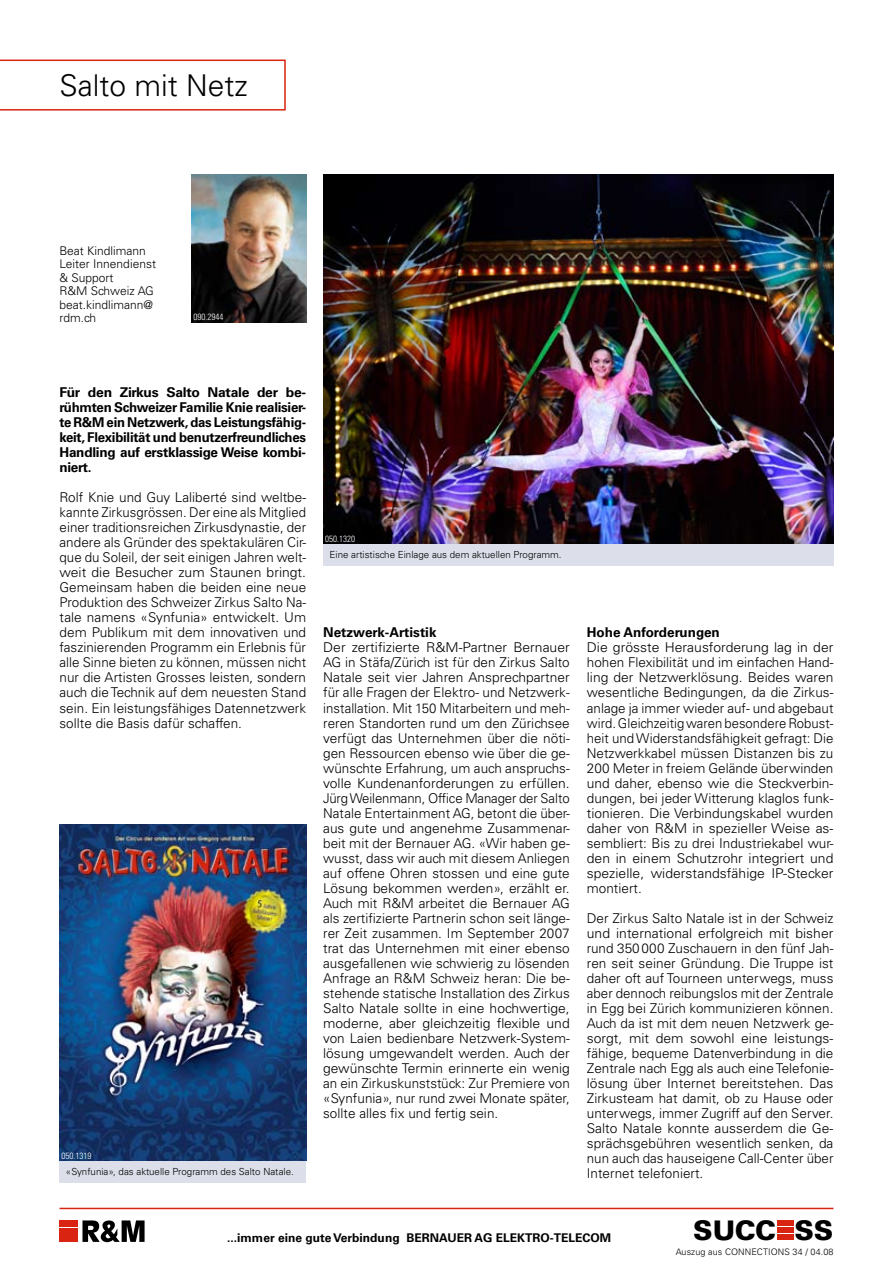
<style>
.page{position:relative;width:893px;height:1263px;background:#fff}
.page>*{position:absolute;margin:0;border:0;box-sizing:border-box;transform-origin:0 0}
.t1{font:300 30px "Univers LT Std";color:#000}
.t2{font:900 27px "Univers LT Std";letter-spacing:-.01em;color:#000}
.t3{font:300 13.5px/15px "Univers LT Std";color:#000;text-align:justify}
.t4{font:700 13.5px/15px "Univers LT Std";letter-spacing:-.02em;color:#000;text-align:justify}
.t5{font:700 13.5px "Univers LT Std";color:#000}
.t6{font:300 12px/13.5px "Univers LT Std";color:#000}
.t7{font:700 12px "Univers LT Std";color:#000}
.t8{font:300 9.75px "Univers LT Std";color:#000}
.t9{font:300 9px "Univers LT Std";letter-spacing:.01em;color:#000}
.t10{font:300 condensed 9px "Univers LT Std";color:#fff}
</style>
<div class="page">
<img style="left:191px;top:174px;width:115px;height:148px">
<img style="left:323px;top:174px;width:510px;height:370px">
<div style="left:323px;top:544px;width:510px;height:22px;background:#dcdfe9"></div>
<img style="left:60px;top:825px;width:246px;height:336px">
<div style="left:60px;top:1161px;width:246px;height:21px;background:#dcdfe9"></div>
<svg style="left:0;top:60px;width:286px;height:51px"></svg>
<div style="left:60px;top:1228px;width:18px;height:6px;background:#d82411"></div>
<div style="left:60px;top:1220px;width:18px;height:6px;background:#d82411"></div>
<div style="left:60px;top:1236px;width:18px;height:6px;background:#d82411"></div>
<svg style="left:82px;top:1220px;width:63px;height:22px"></svg>
<div style="left:777px;top:1220px;width:17px;height:6px;background:#d82411"></div>
<div style="left:777px;top:1227px;width:17px;height:6px;background:#d82411"></div>
<div style="left:777px;top:1234px;width:17px;height:6px;background:#d82411"></div>
<hr style="left:60px;top:1208px;width:773px;height:1px;background:#d82411">
<h1 class="t1" style="left:60px;top:67px;width:190px">Salto mit Netz</h1>
<p class="t6" style="left:60px;top:244px;width:98px">Beat Kindlimann<br>Leiter Innendienst &amp; Support<br>R&amp;M Schweiz AG beat.kindlimann@ rdm.ch</p>
<p class="t10" style="left:193px;top:312px;width:31px">090.2944</p>
<p class="t4" style="left:60px;top:385px;width:248px">Für den Zirkus Salto Natale der be&shy;rühmten Schweizer Familie Knie realisier&shy;te R&amp;M ein Netzwerk, das Leistungsfähig&shy;keit, Flexibilität und benutzerfreundliches Handling auf erstklassige Weise kombi&shy;niert.</p>
<p class="t3" style="left:60px;top:490px;width:248px">Rolf Knie und Guy Laliberté sind weltbe&shy;kannte Zirkusgrössen. Der eine als Mitglied einer traditionsreichen Zirkusdynastie, der andere als Gründer des spektakulären Cir&shy;que du Soleil, der seit einigen Jahren welt&shy;weit die Besucher zum Staunen bringt.<br>Gemeinsam haben die beiden eine neue Produktion des Schweizer Zirkus Salto Na&shy;tale namens «Synfunia» entwickelt. Um dem Publikum mit dem innovativen und faszinierenden Programm ein Erlebnis für alle Sinne bieten zu können, müssen nicht nur die Artisten Grosses leisten, sondern auch die Technik auf dem neuesten Stand sein. Ein leistungsfähiges Datennetzwerk sollte die Basis dafür schaffen.</p>
<p class="t10" style="left:62px;top:1150px;width:31px">050.1319</p>
<p class="t8" style="left:66px;top:1166px;width:229px">«Synfunia», das aktuelle Programm des Salto Natale.</p>
<p class="t10" style="left:325px;top:534px;width:31px">050.1320</p>
<p class="t8" style="left:330px;top:549px;width:234px">Eine artistische Einlage aus dem aktuellen Programm.</p>
<p class="t5" style="left:323px;top:625px;width:115px">Netzwerk-Artistik</p>
<p class="t3" style="left:323px;top:640px;width:248px">Der zertifizierte R&amp;M-Partner Bernauer AG in Stäfa/Zürich ist für den Zirkus Salto Natale seit vier Jahren Ansprechpartner für alle Fragen der Elektro- und Netzwerk&shy;installation. Mit 150 Mitarbeitern und meh&shy;reren Standorten rund um den Zürichsee verfügt das Unternehmen über die nöti&shy;gen Ressourcen ebenso wie über die ge&shy;wünschte Erfahrung, um auch anspruchs&shy;volle Kundenanforderungen zu erfüllen.<br>Jürg Weilenmann, Office Manager der Salto Natale Entertainment AG, betont die über&shy;aus gute und angenehme Zusammenar&shy;beit mit der Bernauer AG. «Wir haben ge&shy;wusst, dass wir auch mit diesem Anliegen auf offene Ohren stossen und eine gute Lösung bekommen werden», erzählt er.<br>Auch mit R&amp;M arbeitet die Bernauer AG als zertifizierte Partnerin schon seit länge&shy;rer Zeit zusammen. Im September 2007 trat das Unternehmen mit einer ebenso ausgefallenen wie schwierig zu lösenden Anfrage an R&amp;M Schweiz heran: Die be&shy;stehende statische Installation des Zirkus Salto Natale sollte in eine hochwertige, moderne, aber gleichzeitig flexible und von Laien bedienbare Netzwerk-System&shy;lösung umgewandelt werden. Auch der gewünschte Termin erinnerte ein wenig an ein Zirkuskunststück: Zur Premiere von «Synfunia», nur rund zwei Monate später, sollte alles fix und fertig sein.</p>
<p class="t5" style="left:587px;top:625px;width:135px">Hohe Anforderungen</p>
<p class="t3" style="left:587px;top:640px;width:248px">Die grösste Herausforderung lag in der hohen Flexibilität und im einfachen Hand&shy;ling der Netzwerklösung. Beides waren wesentliche Bedingungen, da die Zirkus&shy;anlage ja immer wieder auf- und abgebaut wird. Gleichzeitig waren besondere Robust&shy;heit und Widerstandsfähigkeit gefragt: Die Netzwerkkabel müssen Distanzen bis zu 200 Meter in freiem Gelände überwinden und daher, ebenso wie die Steckverbin&shy;dungen, bei jeder Witterung klaglos funk&shy;tionieren. Die Verbindungskabel wurden daher von R&amp;M in spezieller Weise as&shy;sembliert: Bis zu drei Industriekabel wur&shy;den in einem Schutzrohr integriert und spezielle, widerstandsfähige IP-Stecker montiert.</p>
<p class="t3" style="left:587px;top:910px;width:248px">Der Zirkus Salto Natale ist in der Schweiz und international erfolgreich mit bisher rund 350000 Zuschauern in den fünf Jah&shy;ren seit seiner Gründung. Die Truppe ist daher oft auf Tourneen unterwegs, muss aber dennoch reibungslos mit der Zentrale in Egg bei Zürich kommunizieren können.<br>Auch da ist mit dem neuen Netzwerk ge&shy;sorgt, mit dem sowohl eine leistungs&shy;fähige, bequeme Datenverbindung in die Zentrale nach Egg als auch eine Telefonie&shy;lösung über Internet bereitstehen. Das Zirkus-team hat damit, ob zu Hause oder unterwegs, immer Zugriff auf den Server.<br>Salto Natale konnte ausserdem die Ge&shy;sprächsgebühren wesentlich senken, da nun auch das hauseigene Call-Center über Internet telefoniert.</p>
<p class="t7" style="left:227px;top:1231px;width:386px">...immer eine gute Verbindung BERNAUER AG ELEKTRO-TELECOM</p>
<h2 class="t2" style="left:693px;top:1213px;width:142px">SUCC SS</h2>
<p class="t9" style="left:676px;top:1246px;width:159px">Auszug aus CONNECTIONS 34 / 04.08</p>
</div>
